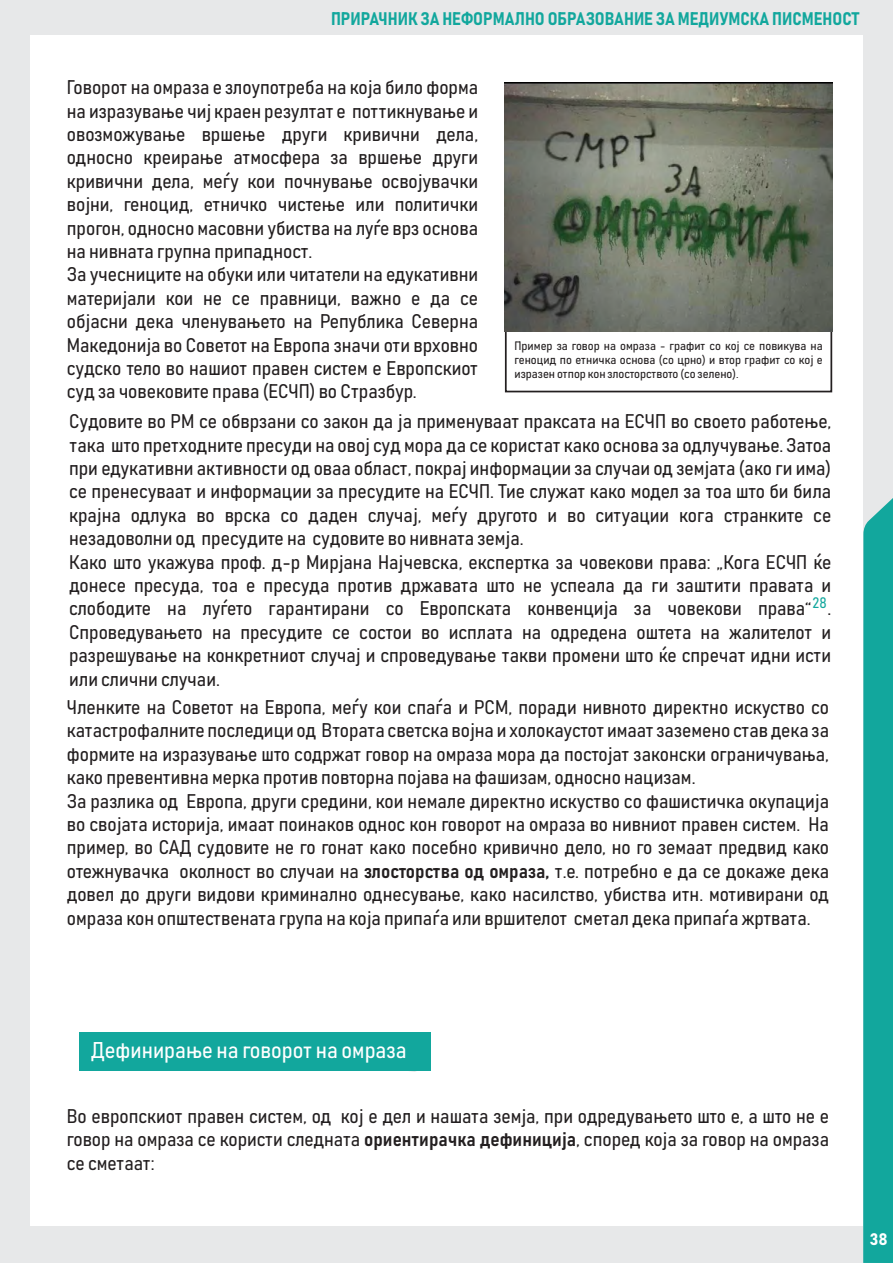
<style>
.page{position:relative;width:893px;height:1263px;background:#fff}
.page>*{position:absolute;margin:0;border:0;box-sizing:border-box;transform-origin:0 0}
.t1{font:22.5px "Bahnschrift";color:#fff}
.t2{font:19.5px/23.4px "Bahnschrift";color:#231f20}
.t3{font:18px "Bahnschrift";color:#12a79d}
.t4{font:16.5px "Bahnschrift";color:#fff}
.t5{font:15px "Bahnschrift";color:#12a79d}
.t6{font:12px/14.4px "Bahnschrift";color:#231f20;text-align:justify;scale:1.06 1}
</style>
<div class="page">
<div style="left:0;top:0;width:893px;height:34px;background:#e7e8e9"></div>
<div style="left:0;top:34px;width:30px;height:1229px;background:#e7e8e9"></div>
<div style="left:863px;top:34px;width:30px;height:1229px;background:#e7e8e9"></div>
<div style="left:1px;top:1226px;width:891px;height:37px;background:#e7e8e9"></div>
<svg style="left:863px;top:498px;width:30px;height:765px;background:#21aba2"></svg>
<div style="left:505px;top:328px;width:327px;height:64px;border:2px solid #231f20"></div>
<img style="left:504px;top:82px;width:329px;height:249px">
<div style="left:79px;top:1032px;width:351px;height:39px;background:#12a79d"></div>
<p class="t3" style="left:331px;top:7px;width:530px">ПРИРАЧНИК ЗА НЕФОРМАЛНО ОБРАЗОВАНИЕ ЗА МЕДИУМСКА ПИСМЕНОСТ</p>
<p class="t2" style="left:67px;top:75px;width:413px">Говорот на омраза е злоупотреба на која било форма на изразување чиј краен резултат е поттикнување и овозможување вршење други кривични дела, односно креирање атмосфера за вршење други кривични дела, меѓу кои почнување освојувачки војни, геноцид, етничко чистење или политички прогон, односно масовни убиства на луѓе врз основа на нивната групна припадност.<br>За учесниците на обуки или читатели на едукативни материјали кои не се правници, важно е да се објасни дека членувањето на Република Северна Македонија во Советот на Европа значи оти врховно судско тело во нашиот правен систем е Европскиот суд за човековите права (ЕСЧП) во Стразбур.</p>
<p class="t6" style="left:515px;top:338px;width:292px">Пример за говор на омраза - графит со кој се повикува на геноцид по етничка основа (со црно) и втор графит со кој е изразен отпор кон злосторството (со зелено).</p>
<p class="t2" style="left:69px;top:409px;width:764px">Судовите во РМ се обврзани со закон да ја применуваат праксата на ЕСЧП во своето работење, така што претходните пресуди на овој суд мора да се користат како основа за одлучување. Затоа при едукативни активности од оваа област, покрај информации за случаи од земјата (ако ги има) се пренесуваат и информации за пресудите на ЕСЧП. Тие служат како модел за тоа што би била крајна одлука во врска со даден случај, меѓу другото и во ситуации кога странките се незадоволни од пресудите на судовите во нивната земја.<br>Како што укажува проф. д-р Мирјана Најчевска, експертка за човекови права: „Кога ЕСЧП ќе донесе пресуда, тоа е пресуда против државата што не успеала да ги заштити правата и слободите на луѓето гарантирани со Европската конвенција за човекови права“ .<br>Спроведувањето на пресудите се состои во исплата на одредена оштета на жалителот и разрешување на конкретниот случај и спроведување такви промени што ќе спречат идни исти или слични случаи.</p>
<p class="t2" style="left:67px;top:695px;width:764px">Членките на Советот на Европа, меѓу кои спаѓа и РСМ, поради нивното директно искуство со катастрофалните последици од Втората светска војна и холокаустот имаат заземено став дека за формите на изразување што содржат говор на омраза мора да постојат законски ограничувања, како превентивна мерка против повторна појава на фашизам, односно нацизам.<br>За разлика од Европа, други средини, кои немале директно искуство со фашистичка окупација во својата историја, имаат поинаков однос кон говорот на омраза во нивниот правен систем. На пример, во САД судовите не го гонат како посебно кривично дело, но го земаат предвид како отежнувачка околност во случаи на злосторства од омраза, т.е. потребно е да се докаже дека довел до други видови криминално однесување, како насилство, убиства итн. мотивирани од омраза кон општествената група на која припаѓа или вршителот сметал дека припаѓа жртвата.</p>
<p class="t5" style="left:813px;top:594px;width:16px">28</p>
<p class="t1" style="left:91px;top:1036px;width:317px">Дефинирање на говорот на омраза</p>
<p class="t2" style="left:67px;top:1104px;width:764px;text-align:justify">Во европскиот правен систем, од кој е дел и нашата земја, при одредувањето што е, а што не е говор на омраза се користи следната ориентирачка дефиниција, според која за говор на омраза се сметаат:</p>
<p class="t4" style="left:870px;top:1228px;width:20px">38</p>
</div>
